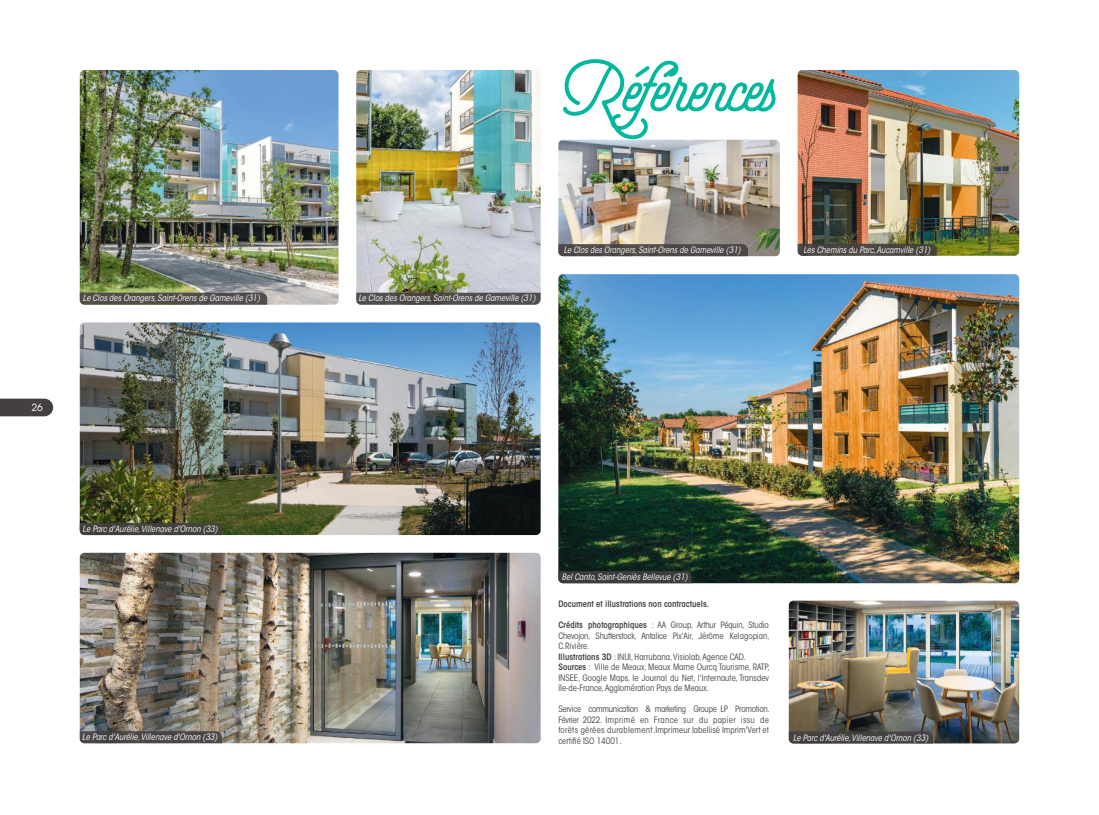
<style>
.page{position:relative;width:1099px;height:815px;background:#fff}
.page>*{position:absolute;margin:0;border:0;box-sizing:border-box;transform-origin:0 0}
.t1{font:900 72.5px "Selfie";color:#01b79d}
.t2{font:10px "ITC Avant Garde Std";color:#fff}
.t3{font:condensed 8.75px/10.5px "ITC Avant Garde Std";color:#444041}
.t4{font:italic condensed 8.75px "ITC Avant Garde Std";color:#fff}
.t5{font:600 condensed 8.75px "ITC Avant Garde Std";color:#444041}
.s1{font-weight:600}
</style>
<div class="page">
<img style="left:80px;top:70px;width:258px;height:235px">
<img style="left:558px;top:140px;width:222px;height:116px">
<img style="left:80px;top:322px;width:460px;height:213px">
<img style="left:80px;top:553px;width:460px;height:190px">
<img style="left:356px;top:70px;width:184px;height:223px">
<img style="left:797px;top:70px;width:222px;height:186px">
<img style="left:788px;top:601px;width:231px;height:142px">
<img style="left:558px;top:274px;width:461px;height:309px">
<svg style="left:80px;top:293px;width:187px;height:12px;background:#53504b"></svg>
<svg style="left:356px;top:293px;width:184px;height:12px;background:#524e4e"></svg>
<svg style="left:558px;top:244px;width:190px;height:12px;background:#4f4b4a"></svg>
<svg style="left:797px;top:244px;width:139px;height:12px;background:#4d4944"></svg>
<div style="left:80px;top:523px;width:142px;height:12px;background:#42403c"></div>
<svg style="left:80px;top:731px;width:142px;height:12px;background:#4c4747"></svg>
<svg style="left:558px;top:571px;width:133px;height:12px;background:#3d3c3c"></svg>
<svg style="left:788px;top:731px;width:145px;height:12px;background:#464343"></svg>
<svg style="left:0;top:399px;width:53px;height:17px"></svg>
<h1 class="t1" style="left:555px;top:43px;width:226px">Références</h1>
<p class="t2" style="left:31px;top:401px;width:13px">26</p>
<p class="t4" style="left:83px;top:293px;width:179px">Le Clos des Orangers, Saint-Orens de Gameville (31)</p>
<p class="t4" style="left:358px;top:293px;width:179px">Le Clos des Orangers, Saint-Orens de Gameville (31)</p>
<p class="t4" style="left:563px;top:245px;width:179px">Le Clos des Orangers, Saint-Orens de Gameville (31)</p>
<p class="t4" style="left:803px;top:244px;width:128px">Les Chemins du Parc, Aucamville (31)</p>
<p class="t4" style="left:83px;top:523px;width:137px">Le Parc d'Aurélie, Villenave d'Ornon (33)</p>
<p class="t4" style="left:82px;top:732px;width:137px">Le Parc d'Aurélie, Villenave d'Ornon (33)</p>
<p class="t4" style="left:562px;top:572px;width:127px">Bel Canto, Saint-Geniès Bellevue (31)</p>
<p class="t5" style="left:558px;top:598px;width:152px">Document et illustrations non contractuels.</p>
<p class="t3" style="left:558px;top:620px;width:213px"><span class="s1">Crédits photographiques</span> : AA Group, Arthur Péquin, Studio Chevojon, Shutterstock, Antalice Pix'Air, Jérôme Kelagopian, C.Rivière.<br><span class="s1">Illustrations 3D</span> : INUI, Harrubana, Visiolab, Agence CAD.<br><span class="s1">Sources</span> : Ville de Meaux, Meaux Marne Ourcq Tourisme, RATP, INSEE, Google Maps, le Journal du Net, l'Internaute, Transdev île-de-France, Agglomération Pays de Meaux.</p>
<p class="t3" style="left:558px;top:704px;width:213px;text-align:justify">Service communication &amp; marketing Groupe LP Promotion.<br>Février 2022. Imprimé en France sur du papier issu de forêts gérées durablement.Imprimeur labellisé Imprim'Vert et certifié ISO 14001.</p>
<p class="t4" style="left:793px;top:732px;width:137px">Le Parc d'Aurélie, Villenave d'Ornon (33)</p>
</div>
